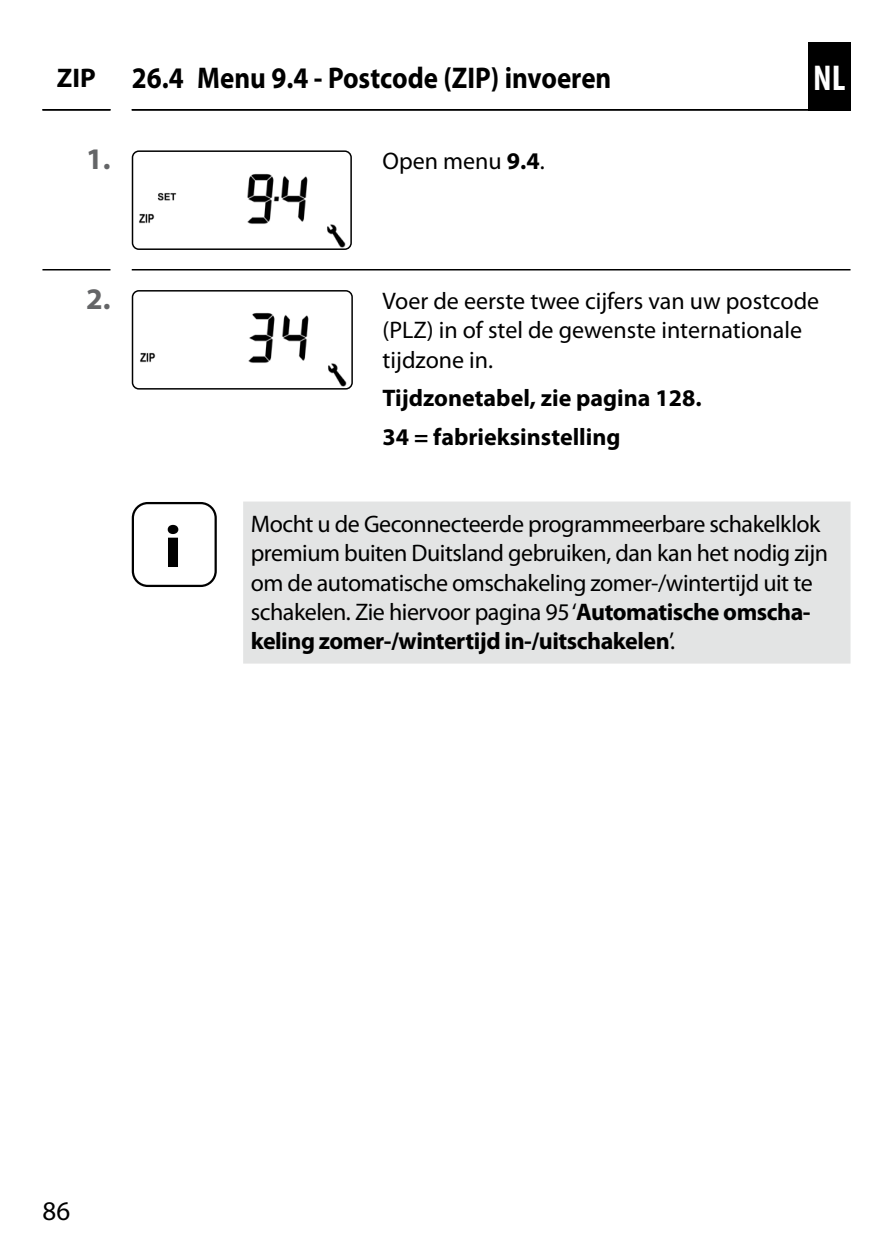
<style>
.page{position:relative;width:893px;height:1259px;background:#fff}
.page>*{position:absolute;margin:0;border:0;box-sizing:border-box;transform-origin:0 0}
.INFO-Icon{font:700 60px "Myriad Pro";color:#000;scale:1.1 1}
.t1{font:700 condensed 36px "Myriad Pro";color:#fff}
.t2{font:700 30px "Myriad Pro";color:#000;scale:.9 1}
.t3{font:700 30px "Myriad Pro";color:#646567}
.Untertitel_-_NL{font:700 27px "Myriad Pro";color:#000}
.t4{font:27px "Myriad Pro";color:#000}
.Nützliche_Infos_5Zei{font:24px/29.4px "Myriad Pro";letter-spacing:-.02em;color:#000}
.Nützliche_Infos_5Zei-2{font:24px/29.4px "Myriad Pro";color:#000}
.Untertitel_-_NL-2{font:700 24px "Myriad Pro";color:#000}
.Fließtext_-_NL{font:700 24px "Myriad Pro";color:#000}
.s1{font-weight:700}
</style>
<div class="page">
<hr style="left:132px;top:109px;width:719px;height:2px;background:#000">
<div style="left:808px;top:42px;width:42px;height:69px;background:#000"></div>
<hr style="left:42px;top:109px;width:68px;height:2px;background:#000">
<svg style="left:42px;top:269px;width:808px;height:1px"></svg>
<img style="left:135px;top:153px;width:214px;height:94px">
<div style="left:132px;top:150px;width:220px;height:100px;border:2px solid #000;border-radius:6px"></div>
<img style="left:133px;top:293px;width:217px;height:96px">
<div style="left:132px;top:290px;width:221px;height:99px;border:2px solid #000;border-radius:6px"></div>
<div style="left:243px;top:501px;width:607px;height:162px;background:#e3e4e4"></div>
<div style="left:132px;top:502px;width:85px;height:85px;border:2px solid #000;border-radius:15px"></div>
<p class="Untertitel_-_NL" style="left:57px;top:60px;width:40px">ZIP</p>
<p class="t2" style="left:132px;top:58px;width:534px">26.4 Menu 9.4 - Postcode (ZIP) invoeren</p>
<h2 class="t1" style="left:813px;top:55px;width:34px">NL</h2>
<p class="t3" style="left:86px;top:139px;width:26px">1.</p>
<p class="Nützliche_Infos_5Zei-2" style="left:383px;top:147px;width:164px">Open menu <span class="s1">9.4</span>.</p>
<p class="t3" style="left:86px;top:279px;width:26px">2.</p>
<p class="Nützliche_Infos_5Zei-2" style="left:383px;top:286px;width:438px">Voer de eerste twee cijfers van uw postcode (PLZ) in of stel de gewenste internationale tijdzone in.</p>
<p class="Untertitel_-_NL-2" style="left:383px;top:382px;width:320px">Tijdzonetabel, zie pagina 128.</p>
<p class="Fließtext_-_NL" style="left:383px;top:421px;width:239px">34 = fabrieksinstelling</p>
<p class="INFO-Icon" style="left:164px;top:507px;width:18px">i</p>
<p class="Nützliche_Infos_5Zei" style="left:251px;top:509px;width:579px">Mocht u de Geconnecteerde programmeerbare schakelklok premium buiten Duitsland gebruiken, dan kan het nodig zijn om de automatische omschakeling zomer-/wintertijd uit te schakelen. Zie hiervoor pagina 95 ‘<span class="s1">Automatische omscha&shy;keling zomer-/wintertijd in-/uitschakelen</span>’.</p>
<p class="t4" style="left:43px;top:1196px;width:29px">86</p>
</div>
